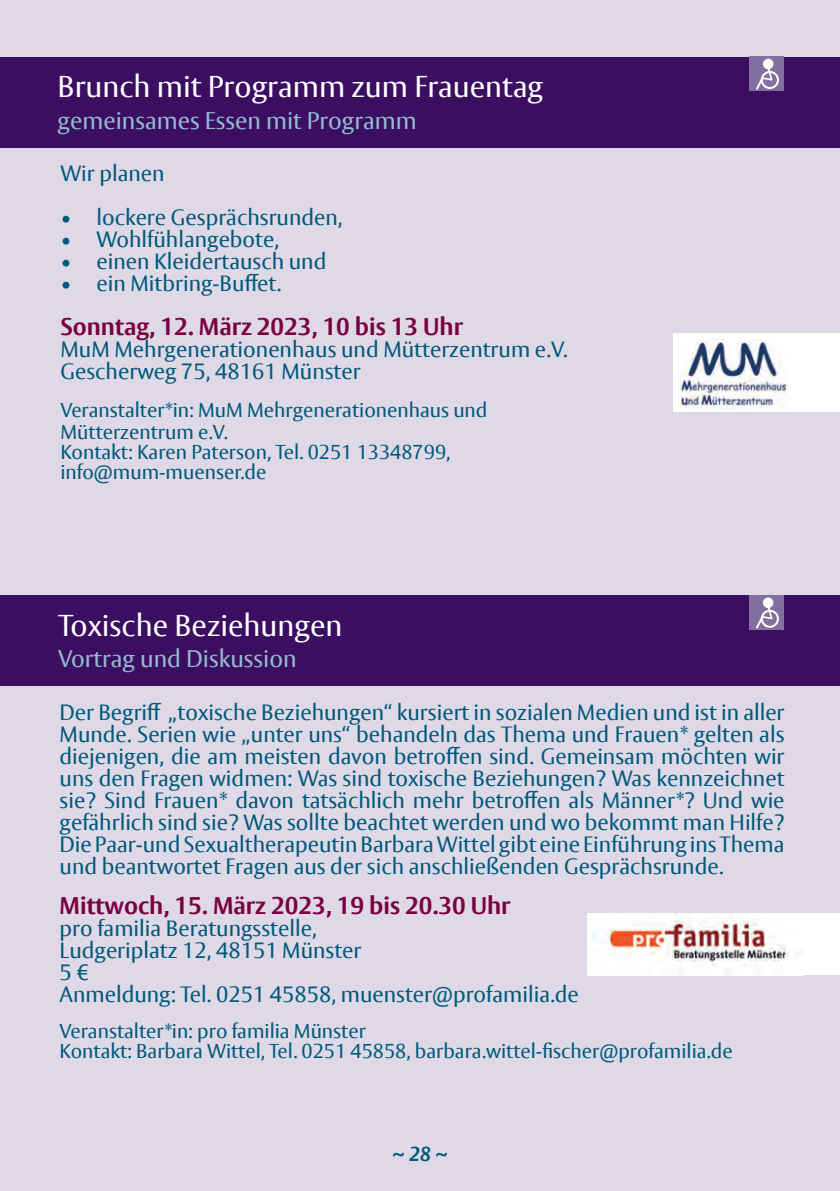
<style>
.page{position:relative;width:840px;height:1191px;background:#fff}
.page>*{position:absolute;margin:0;border:0;box-sizing:border-box;transform-origin:0 0}
.t1{font:30px "Vesta Pro";color:#fff}
.t2{font:700 24px "Vesta Pro";color:#7a0141}
.t3{font:24px "Vesta Pro";color:#95bace}
.t4{font:22px/22px "Vesta Pro";color:#00597a;text-align:justify}
.t5{font:20px "Vesta Pro";color:#00597a}
.t6{font:italic 700 20px "Vesta Pro";color:#00597a}
</style>
<div class="page">
<div style="left:0;top:0;width:839px;height:1191px;background:#dfd9e7"></div>
<div style="left:0;top:57px;width:839px;height:90px;background:#3b0e62"></div>
<div style="left:673px;top:334px;width:166px;height:78px;background:#fff"></div>
<img style="left:678px;top:339px;width:108px;height:70px">
<div style="left:748px;top:57px;width:34px;height:34px;background:#836fa0"></div>
<div style="left:760px;top:71px;width:18px;height:18px;border:2px solid #fff;border-radius:50%"></div>
<div style="left:762px;top:59px;width:11px;height:10px;background:#fff;border-radius:50%"></div>
<svg style="left:755px;top:67px;width:17px;height:23px"></svg>
<div style="left:0;top:595px;width:839px;height:91px;background:#3b0e62"></div>
<div style="left:587px;top:914px;width:252px;height:61px;background:#fff"></div>
<img style="left:592px;top:914px;width:206px;height:61px">
<div style="left:748px;top:595px;width:34px;height:34px;background:#836fa0"></div>
<div style="left:760px;top:609px;width:18px;height:19px;border:2px solid #fff;border-radius:50%"></div>
<div style="left:762px;top:597px;width:11px;height:11px;background:#fff;border-radius:50%"></div>
<svg style="left:755px;top:605px;width:17px;height:23px"></svg>
<p class="t1" style="left:58px;top:68px;width:487px">Brunch mit Programm zum Frauentag</p>
<p class="t3" style="left:58px;top:106px;width:360px">gemeinsames Essen mit Programm</p>
<p class="t4" style="left:60px;top:162px;width:106px">Wir planen</p>
<p class="t4" style="left:60px;top:206px;width:283px">• lockere Gesprächsrunden,</p>
<p class="t4" style="left:60px;top:228px;width:220px">• Wohlfühlangebote,</p>
<p class="t4" style="left:60px;top:250px;width:267px">• einen Kleidertausch und</p>
<p class="t4" style="left:60px;top:272px;width:222px">• ein Mitbring-Buffet.</p>
<p class="t2" style="left:60px;top:312px;width:404px">Sonntag, 12. März 2023, 10 bis 13 Uhr</p>
<p class="t4" style="left:60px;top:338px;width:508px">MuM Mehrgenerationenhaus und Mütterzentrum e.V.</p>
<p class="t4" style="left:60px;top:360px;width:301px">Gescherweg 75, 48161 Münster</p>
<p class="t5" style="left:60px;top:398px;width:428px">Veranstalter*in: MuM Mehrgenerationenhaus und</p>
<p class="t5" style="left:60px;top:420px;width:169px">Mütterzentrum e.V.</p>
<p class="t5" style="left:60px;top:440px;width:391px">Kontakt: Karen Paterson, Tel. 0251 13348799,</p>
<p class="t5" style="left:60px;top:460px;width:207px">info@mum-muenser.de</p>
<p class="t1" style="left:58px;top:607px;width:285px">Toxische Beziehungen</p>
<p class="t3" style="left:58px;top:644px;width:240px">Vortrag und Diskussion</p>
<p class="t4" style="left:60px;top:701px;width:726px">Der Begriff „toxische Beziehungen“ kursiert in sozialen Medien und ist in aller Munde. Serien wie „unter uns“ behandeln das Thema und Frauen* gelten als diejenigen, die am meisten davon betroffen sind. Gemeinsam möchten wir uns den Fragen widmen: Was sind toxische Beziehungen? Was kennzeichnet sie? Sind Frauen* davon tatsächlich mehr betroffen als Männer*? Und wie gefährlich sind sie? Was sollte beachtet werden und wo bekommt man Hilfe?</p>
<p class="t4" style="left:60px;top:833px;width:726px">Die Paar-und Sexualtherapeutin Barbara Wittel gibt eine Einführung ins Thema und beantwortet Fragen aus der sich anschließenden Gesprächsrunde.</p>
<p class="t2" style="left:60px;top:890px;width:452px">Mittwoch, 15. März 2023, 19 bis 20.30 Uhr</p>
<p class="t4" style="left:60px;top:917px;width:258px">pro familia Beratungsstelle,</p>
<p class="t4" style="left:60px;top:939px;width:303px">Ludgeriplatz 12, 48151 Münster</p>
<p class="t4" style="left:60px;top:961px;width:31px">5 €</p>
<p class="t4" style="left:60px;top:983px;width:520px">Anmeldung: Tel. 0251 45858, muenster@profamilia.de</p>
<p class="t5" style="left:60px;top:1018px;width:308px">Veranstalter*in: pro familia Münster</p>
<p class="t5" style="left:60px;top:1038px;width:674px">Kontakt: Barbara Wittel, Tel. 0251 45858, barbara.wittel-fischer@profamilia.de</p>
<p class="t6" style="left:392px;top:1141px;width:57px">~ 28 ~</p>
</div>
